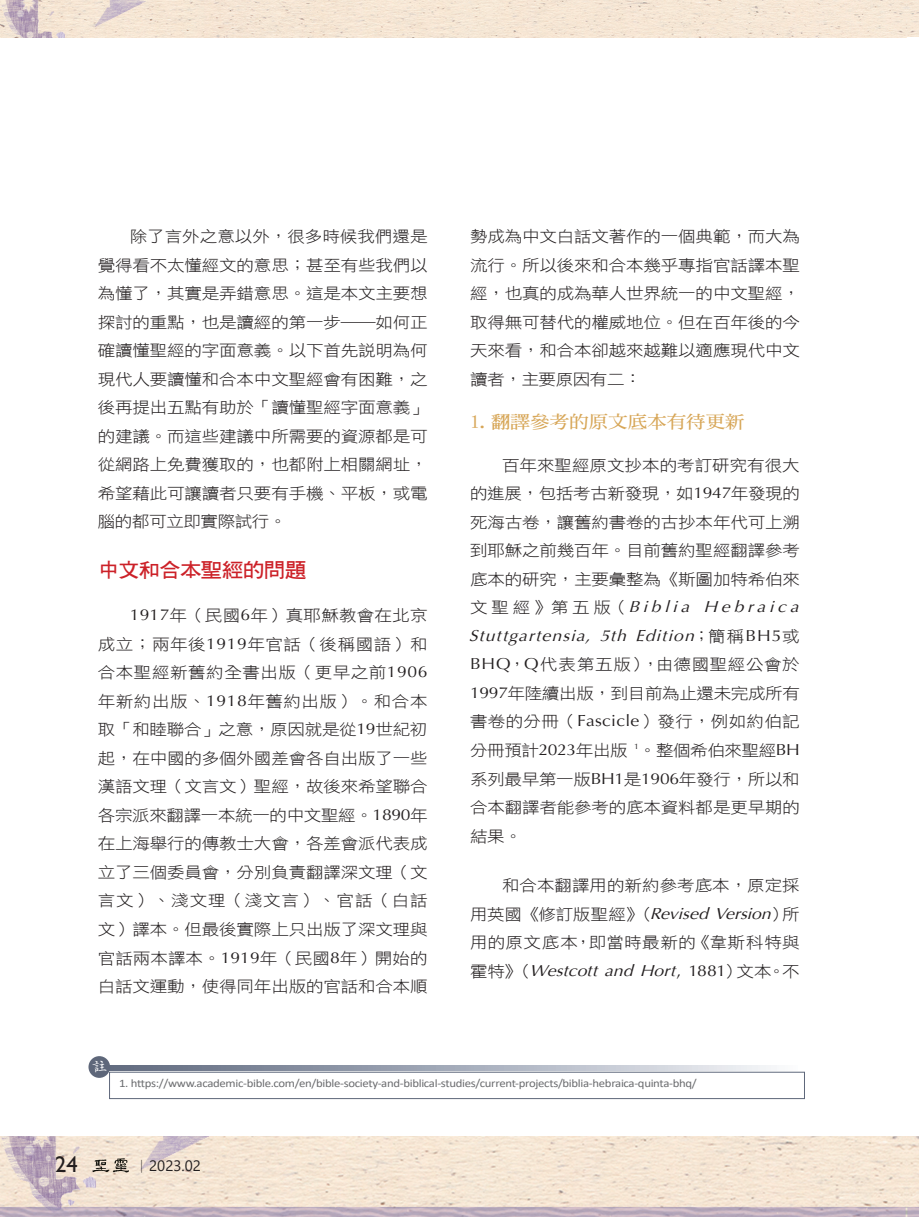
<style>
.page{position:relative;width:919px;height:1217px;background:#fff}
.page>*{position:absolute;margin:0;border:0;box-sizing:border-box;transform-origin:0 0}
.t1{font:22.5px "Gill Sans";color:#231f20}
.大標{font:20.25px "DF Hei W7 WIN BF";letter-spacing:-.045em;color:#cc2128;scale:1.08 1}
.中標{font:17.55px "DF Ming W7 WIN BF";color:#d7a657;scale:1.11 1}
.t2{font:16.5px "DFWZ Ming W4 WIN BF";color:#fff}
.t3{font:15.75px/28.5px "DF Hei W3 WIN BF";letter-spacing:-.01em;color:#231f20;text-align:justify;scale:1.11 1}
.t4{font:15px "Segoe UI";color:#231f20}
.註{font:11.55px "Calibri";letter-spacing:-.025em;color:#6c6d70;scale:1.11 1}
.s1{font-family:"Optima"}
.s2{font-family:"Optima";font-style:italic}
.s3{font-family:"Adobe Ming Std";font-weight:300}
</style>
<div class="page">
<div style="left:109px;top:1071px;width:695px;height:27px;border:1px solid #5e677a"></div>
<svg style="left:109px;top:1065px;width:662px;height:5px;background:#a4aab8"></svg>
<div style="left:88px;top:1055px;width:22px;height:22px;background:#5e677a;border-radius:50%"></div>
<img style="left:0;top:0;width:918px;height:38px">
<img style="left:0;top:1136px;width:918px;height:80px">
<svg style="left:92px;top:1157px;width:37px;height:15px"></svg>
<p class="t3" style="left:98px;top:222px;width:298px;text-indent:32px">除了言外之意以外，很多時候我們還是覺得看不太懂經文的意思；甚至有些我們以為懂了，其實是弄錯意思。這是本文主要想探討的重點，也是讀經的第一步――如何正確讀懂聖經的字面意義。以下首先說明為何現代人要讀懂和合本中文聖經會有困難，之後再提出五點有助於「讀懂聖經字面意義」的建議。而這些建議中所需要的資源都是可從網路上免費獲取的，也都附上相關網址，希望藉此可讓讀者只要有手機、平板，或電腦的都可立即實際試行。</p>
<p class="大標" style="left:98px;top:559px;width:195px">中文和合本聖經的問題</p>
<p class="t3" style="left:98px;top:601px;width:298px;text-indent:32px"><span class="s1">1917</span>年（民國<span class="s1">6</span>年）真耶穌教會在北京成立；兩年後<span class="s1">1919</span>年官話（後稱國語）和合本聖經新舊約全書出版（更早之前<span class="s1">1906</span>年新約出版、<span class="s1">1918</span>年舊約出版）。和合本取「和睦聯合」之意，原因就是從<span class="s1">19</span>世紀初起，在中國的多個外國差會各自出版了一些漢語文理（文言文）聖經，故後來希望聯合各宗派來翻譯一本統一的中文聖經。<span class="s1">1890</span>年在上海舉行的傳教士大會，各差會派代表成立了三個委員會，分別負責翻譯深文理（文言文）、淺文理（淺文言）、官話（白話文）譯本。但最後實際上只出版了深文理與官話兩本譯本。<span class="s1">1919</span>年（民國<span class="s1">8</span>年）開始的白話文運動，使得同年出版的官話和合本順</p>
<p class="t2" style="left:92px;top:1057px;width:18px">註</p>
<p class="t3" style="left:470px;top:222px;width:298px">勢成為中文白話文著作的一個典範，而大為流行。所以後來和合本幾乎專指官話譯本聖經，也真的成為華人世界統一的中文聖經，取得無可替代的權威地位。但在百年後的今天來看，和合本卻越來越難以適應現代中文讀者，主要原因有二：</p>
<p class="中標" style="left:470px;top:412px;width:249px">1. 翻譯參考的原文底本有待更新</p>
<p class="t3" style="left:469px;top:450px;width:303px;text-align:left;text-indent:33px">百年來聖經原文抄本的考訂研究有很大的進展，包括考古新發現，如<span class="s1">1947</span>年發現的死海古卷，讓舊約書卷的古抄本年代可上溯到耶穌之前幾百年。目前舊約聖經翻譯參考底本的研究，主要彙整為《斯圖加特希伯來文聖經》第五版（<span class="s2">Biblia Hebraica<br>Stuttgartensia, 5th Edition</span>；簡稱 <span class="s1">B H 5</span> 或<br><span class="s1">BHQ</span>，<span class="s1">Q</span>代表第五版），由德國聖經公會於<br><span class="s1">1997</span>年陸續出版，到目前為止還未完成所有書卷的分冊（<span class="s1">Fascicle</span>）發行，例如約伯記分冊預計<span class="s1">2023</span>年出版 <sup>1</sup>。整個希伯來聖經<span class="s1">BH</span>系列最早第一版<span class="s1">BH1</span>是<span class="s1">1906</span>年發行，所以和合本翻譯者能參考的底本資料都是更早期的結果。</p>
<p class="t3" style="left:470px;top:871px;width:298px;text-indent:32px">和合本翻譯用的新約參考底本，原定採用英國《修訂版聖經》（<span class="s2">Revised Version</span>）所用的原文底本，即當時最新的《韋斯科特與霍特》（<span class="s2">Westcott and Hort</span><span class="s1">, 1 8 8 1</span>）文本。不</p>
<p class="註" style="left:119px;top:1074px;width:522px">1. https://www.academic-bible.com/en/bible-society-and-biblical-studies/current-projects/biblia-hebraica-quinta-bhq/</p>
<p class="t1" style="left:55px;top:1150px;width:24px">24</p>
<p class="t4" style="left:134px;top:1151px;width:68px"><span class="s3">｜</span>2023.02</p>
<p class="t4" style="left:181px;top:1151px;width:21px">, 1</p>
</div>
